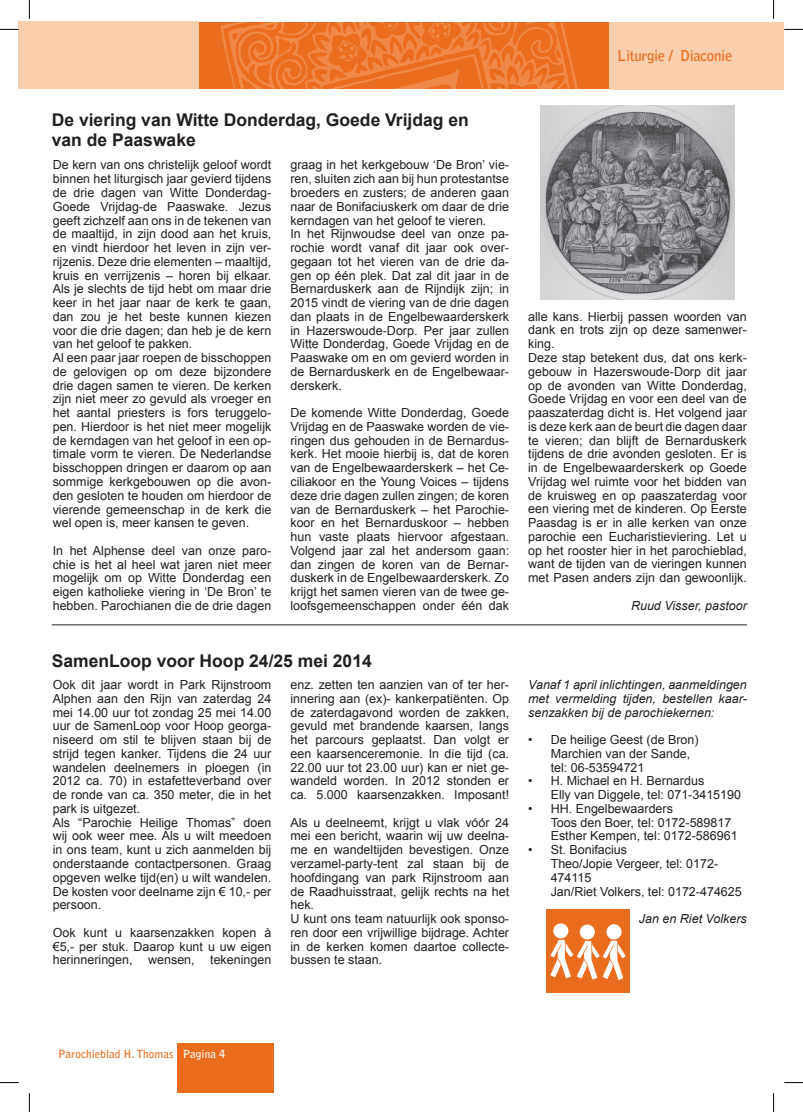
<style>
.page{position:relative;width:803px;height:1112px;background:#fff}
.page>*{position:absolute;margin:0;border:0;box-sizing:border-box;transform-origin:0 0}
.t1{font:700 17.5px/20px "Arial";color:#231f20}
.t2{font:700 15px "Bell Gothic Std";letter-spacing:-.025em;color:#ea6d1f}
.t3{font:12.5px/13.8px "Arial";color:#231f20}
.t4{font:italic 12.5px/13.8px "Arial";color:#231f20;text-align:justify}
.t5{font:700 11.25px "Bell Gothic Std";color:#ea6d1f}
.s1{color:#fff}
</style>
<div class="page">
<div style="left:19px;top:21px;width:180px;height:68px;background:#f9cead"></div>
<div style="left:199px;top:22px;width:410px;height:67px;background:#ea6d1f"></div>
<div style="left:609px;top:22px;width:175px;height:67px;background:#f9cead"></div>
<svg style="left:221px;top:22px;width:357px;height:67px"></svg>
<div style="left:177px;top:1043px;width:97px;height:49px;background:#ea6d1f"></div>
<img style="left:540px;top:106px;width:195px;height:194px">
<img style="left:547px;top:909px;width:82px;height:83px">
<hr style="left:52px;top:624px;width:695px;height:1px;background:#231f20">
<svg style="left:0;top:29px;width:19px;height:1px"></svg>
<svg style="left:784px;top:29px;width:19px;height:1px"></svg>
<svg style="left:0;top:1082px;width:19px;height:1px"></svg>
<svg style="left:784px;top:1082px;width:19px;height:1px"></svg>
<svg style="left:29px;top:0;width:1px;height:19px"></svg>
<svg style="left:29px;top:1093px;width:1px;height:18px"></svg>
<svg style="left:773px;top:0;width:1px;height:19px"></svg>
<svg style="left:773px;top:1093px;width:1px;height:18px"></svg>
<p class="t2" style="left:617px;top:46px;width:117px">Liturgie / Diaconie</p>
<h1 class="t1" style="left:52px;top:110px;width:419px">De viering van Witte Donderdag, Goede Vrijdag en van de Paaswake</h1>
<p class="t3" style="left:53px;top:158px;width:220px">De kern van ons christelijk geloof wordt binnen het liturgisch jaar gevierd tijdens de drie dagen van Witte Donderdag-Goede Vrijdag-de Paaswake. Jezus geeft zichzelf aan ons in de tekenen van de maaltijd, in zijn dood aan het kruis, en vindt hierdoor het leven in zijn ver&shy;rijzenis. Deze drie elementen – maaltijd, kruis en verrijzenis – horen bij elkaar.<br>Als je slechts de tijd hebt om maar drie keer in het jaar naar de kerk te gaan, dan zou je het beste kunnen kiezen voor die drie dagen; dan heb je de kern van het geloof te pakken.<br>Al een paar jaar roepen de bisschoppen de gelovigen op om deze bijzondere drie dagen samen te vieren. De kerken zijn niet meer zo gevuld als vroeger en het aantal priesters is fors teruggelo&shy;pen. Hierdoor is het niet meer mogelijk de kerndagen van het geloof in een op&shy;timale vorm te vieren. De Nederlandse bisschoppen dringen er daarom op aan sommige kerkgebouwen op die avon&shy;den gesloten te houden om hierdoor de vierende gemeenschap in de kerk die wel open is, meer kansen te geven.</p>
<p class="t3" style="left:53px;top:543px;width:220px;text-align:justify">In het Alphense deel van onze paro&shy;chie is het al heel wat jaren niet meer mogelijk om op Witte Donderdag een eigen katholieke viering in ‘De Bron’ te hebben. Parochianen die de drie dagen</p>
<p class="t3" style="left:290px;top:158px;width:220px">graag in het kerkgebouw ‘De Bron’ vie&shy;ren, sluiten zich aan bij hun protestantse broeders en zusters; de anderen gaan naar de Bonifaciuskerk om daar de drie kerndagen van het geloof te vieren.<br>In het Rijnwoudse deel van onze pa&shy;rochie wordt vanaf dit jaar ook over&shy;gegaan tot het vieren van de drie da&shy;gen op één plek. Dat zal dit jaar in de Bernarduskerk aan de Rijndijk zijn; in 2015 vindt de viering van de drie dagen dan plaats in de Engelbewaarderskerk in Hazerswoude-Dorp. Per jaar zullen Witte Donderdag, Goede Vrijdag en de Paaswake om en om gevierd worden in de Bernarduskerk en de Engelbewaar&shy;derskerk.</p>
<p class="t3" style="left:290px;top:406px;width:220px;text-align:justify">De komende Witte Donderdag, Goede Vrijdag en de Paaswake worden de vie&shy;ringen dus gehouden in de Bernardus&shy;kerk. Het mooie hierbij is, dat de koren van de Engelbewaarderskerk – het Ce&shy;ciliakoor en the Young Voices – tijdens deze drie dagen zullen zingen; de koren van de Bernarduskerk – het Parochie&shy;koor en het Bernarduskoor – hebben hun vaste plaats hiervoor afgestaan.<br>Volgend jaar zal het andersom gaan: dan zingen de koren van de Bernar&shy;duskerk in de Engelbewaarderskerk. Zo krijgt het samen vieren van de twee ge&shy;loofsgemeenschappen onder één dak</p>
<h1 class="t1" style="left:52px;top:651px;width:321px">SamenLoop voor Hoop 24/25 mei 2014</h1>
<p class="t3" style="left:53px;top:677px;width:220px">Ook dit jaar wordt in Park Rijnstroom Alphen aan den Rijn van zaterdag 24 mei 14.00 uur tot zondag 25 mei 14.00 uur de SamenLoop voor Hoop georga&shy;niseerd om stil te blijven staan bij de strijd tegen kanker. Tijdens die 24 uur wandelen deelnemers in ploegen (in 2012 ca. 70) in estafetteverband over de ronde van ca. 350 meter, die in het park is uitgezet.<br>Als “Parochie Heilige Thomas” doen wij ook weer mee. Als u wilt meedoen in ons team, kunt u zich aanmelden bij onderstaande contactpersonen. Graag opgeven welke tijd(en) u wilt wandelen.<br>De kosten voor deelname zijn € 10,- per persoon.</p>
<p class="t3" style="left:53px;top:925px;width:220px;text-align:justify">Ook kunt u kaarsenzakken kopen à €5,- per stuk. Daarop kunt u uw eigen herinneringen, wensen, tekeningen</p>
<p class="t3" style="left:290px;top:677px;width:220px;text-align:justify">enz. zetten ten aanzien van of ter her&shy;innering aan (ex)- kankerpatiënten. Op de zaterdagavond worden de zakken, gevuld met brandende kaarsen, langs het parcours geplaatst. Dan volgt er een kaarsenceremonie. In die tijd (ca.<br>22.00 uur tot 23.00 uur) kan er niet ge&shy;wandeld worden. In 2012 stonden er ca. 5.000 kaarsenzakken. Imposant!</p>
<p class="t3" style="left:290px;top:815px;width:220px">Als u deelneemt, krijgt u vlak vóór 24 mei een bericht, waarin wij uw deelna&shy;me en wandeltijden bevestigen. Onze verzamel-party-tent zal staan bij de hoofdingang van park Rijnstroom aan de Raadhuisstraat, gelijk rechts na het hek.<br>U kunt ons team natuurlijk ook sponso&shy;ren door een vrijwillige bijdrage. Achter in de kerken komen daartoe collecte&shy;bussen te staan.</p>
<p class="t3" style="left:528px;top:309px;width:220px">alle kans. Hierbij passen woorden van dank en trots zijn op deze samenwer&shy;king.<br>Deze stap betekent dus, dat ons kerk&shy;gebouw in Hazerswoude-Dorp dit jaar op de avonden van Witte Donderdag, Goede Vrijdag en voor een deel van de paaszaterdag dicht is. Het volgend jaar is deze kerk aan de beurt die dagen daar te vieren; dan blijft de Bernarduskerk tijdens de drie avonden gesloten. Er is in de Engelbewaarderskerk op Goede Vrijdag wel ruimte voor het bidden van de kruisweg en op paaszaterdag voor een viering met de kinderen. Op Eerste Paasdag is er in alle kerken van onze parochie een Eucharistieviering. Let u op het rooster hier in het parochieblad, want de tijden van de vieringen kunnen met Pasen anders zijn dan gewoonlijk.</p>
<p class="t4" style="left:631px;top:598px;width:117px">Ruud Visser, pastoor</p>
<p class="t4" style="left:528px;top:677px;width:220px">Vanaf 1 april inlichtingen, aanmeldingen met vermelding tijden, bestellen kaar&shy;senzakken bij de parochiekernen:</p>
<p class="t3" style="left:551px;top:732px;width:149px;text-indent:-22px">• De heilige Geest (de Bron)<br>Marchien van der Sande, tel: 06-53594721</p>
<p class="t3" style="left:551px;top:773px;width:192px;text-indent:-22px">• H. Michael en H. Bernardus<br>Elly van Diggele, tel: 071-3415190</p>
<p class="t3" style="left:551px;top:801px;width:188px;text-indent:-22px">• HH. Engelbewaarders<br>Toos den Boer, tel: 0172-589817<br>Esther Kempen, tel: 0172-586961</p>
<p class="t3" style="left:551px;top:842px;width:193px;text-indent:-22px">• St. Bonifacius<br>Theo/Jopie Vergeer, tel: 0172-<br>474115<br>Jan/Riet Volkers, tel: 0172-474625</p>
<p class="t4" style="left:639px;top:911px;width:109px">Jan en Riet Volkers</p>
<p class="t5" style="left:58px;top:1047px;width:169px">Parochieblad H. Thomas <span class="s1">Pagina 4</span></p>
</div>
